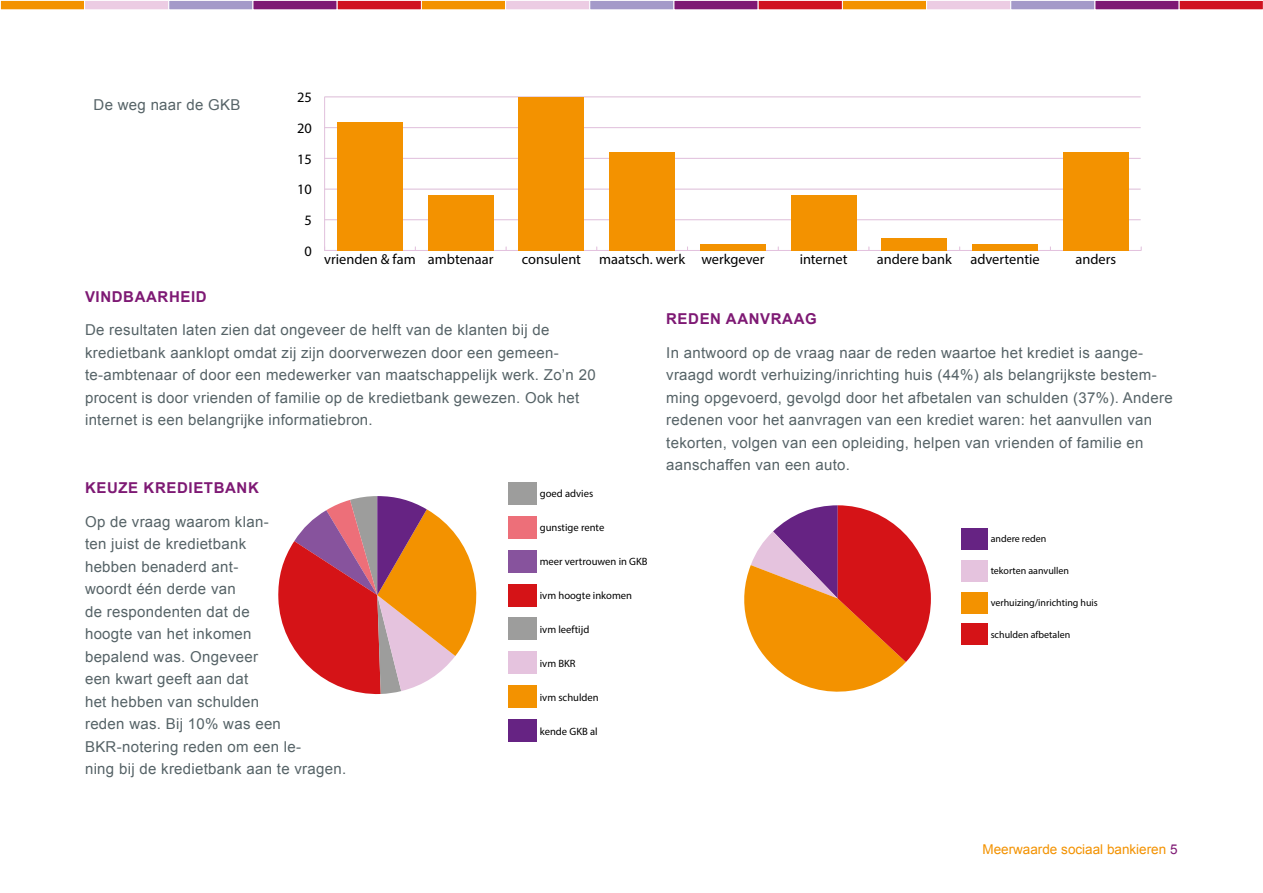
<style>
.page{position:relative;width:1263px;height:893px;background:#fff}
.page>*{position:absolute;margin:0;border:0;box-sizing:border-box;transform-origin:0 0}
.PT{font:15px/22.5px "Arial";letter-spacing:.02em;color:#566367}
.t1{font:700 15px "Arial";letter-spacing:.04em;color:#7e1974}
.t2{font:14.4px "Myriad Pro";color:#000}
.t3{font:13.5px "Arial";color:#f39200}
.t4{font:10.65px "Myriad Pro";color:#000}
.t5{font:10.05px "Myriad Pro";color:#000}
.s1{color:#7e1974}
</style>
<div class="page">
<div style="left:0;top:0;width:85px;height:10px;background:#f39200;border:1px solid #fff"></div>
<div style="left:421px;top:0;width:85px;height:10px;background:#f39200;border:1px solid #fff"></div>
<div style="left:842px;top:0;width:85px;height:10px;background:#f39200;border:1px solid #fff"></div>
<div style="left:84px;top:0;width:85px;height:10px;background:#eccce3;border:1px solid #fff"></div>
<div style="left:505px;top:0;width:85px;height:10px;background:#eccce3;border:1px solid #fff"></div>
<div style="left:926px;top:0;width:85px;height:10px;background:#eccce3;border:1px solid #fff"></div>
<div style="left:168px;top:0;width:85px;height:10px;background:#a49ac9;border:1px solid #fff"></div>
<div style="left:589px;top:0;width:85px;height:10px;background:#a49ac9;border:1px solid #fff"></div>
<div style="left:1010px;top:0;width:85px;height:10px;background:#a49ac9;border:1px solid #fff"></div>
<div style="left:253px;top:0;width:85px;height:10px;background:#7e1974;border:1px solid #fff"></div>
<div style="left:674px;top:0;width:84px;height:10px;background:#7e1974;border:1px solid #fff"></div>
<div style="left:1094px;top:0;width:85px;height:10px;background:#7e1974;border:1px solid #fff"></div>
<div style="left:337px;top:0;width:85px;height:10px;background:#d01320;border:1px solid #fff"></div>
<div style="left:758px;top:0;width:85px;height:10px;background:#d01320;border:1px solid #fff"></div>
<div style="left:1179px;top:0;width:84px;height:10px;background:#d01320;border:1px solid #fff"></div>
<hr style="left:325px;top:250px;width:816px;height:1px;background:#e3c2de">
<hr style="left:324px;top:97px;width:1px;height:153px;background:#e3c2de">
<svg style="left:324px;top:247px;width:21px;height:4px"></svg>
<hr style="left:325px;top:219px;width:816px;height:1px;background:#e3c2de">
<hr style="left:325px;top:189px;width:816px;height:1px;background:#e3c2de">
<hr style="left:325px;top:158px;width:816px;height:1px;background:#e3c2de">
<hr style="left:325px;top:127px;width:816px;height:1px;background:#e3c2de">
<hr style="left:325px;top:96px;width:816px;height:1px;background:#e3c2de">
<div style="left:337px;top:122px;width:66px;height:128px;background:#f39200"></div>
<div style="left:428px;top:195px;width:65px;height:55px;background:#f39200"></div>
<div style="left:519px;top:97px;width:65px;height:153px;background:#f39200"></div>
<div style="left:609px;top:152px;width:66px;height:98px;background:#f39200"></div>
<div style="left:700px;top:244px;width:65px;height:6px;background:#f39200"></div>
<div style="left:791px;top:195px;width:65px;height:55px;background:#f39200"></div>
<div style="left:882px;top:238px;width:65px;height:12px;background:#f39200"></div>
<div style="left:972px;top:244px;width:66px;height:6px;background:#f39200"></div>
<div style="left:1063px;top:152px;width:65px;height:98px;background:#f39200"></div>
<div style="left:961px;top:528px;width:26px;height:21px;background:#662383"></div>
<div style="left:961px;top:560px;width:26px;height:21px;background:#e5c3de"></div>
<div style="left:961px;top:592px;width:26px;height:21px;background:#f39200"></div>
<div style="left:961px;top:624px;width:26px;height:21px;background:#d51317"></div>
<svg style="left:744px;top:505px;width:187px;height:187px"></svg>
<div style="left:508px;top:482px;width:28px;height:23px;background:#9d9d9c"></div>
<div style="left:508px;top:516px;width:28px;height:22px;background:#ed6f79"></div>
<div style="left:508px;top:550px;width:28px;height:22px;background:#87539d"></div>
<div style="left:508px;top:584px;width:28px;height:22px;background:#d51317"></div>
<div style="left:508px;top:618px;width:28px;height:22px;background:#9d9d9c"></div>
<div style="left:508px;top:652px;width:28px;height:22px;background:#e5c3de"></div>
<div style="left:508px;top:685px;width:28px;height:23px;background:#f39200"></div>
<div style="left:508px;top:719px;width:28px;height:23px;background:#662383"></div>
<svg style="left:278px;top:496px;width:199px;height:199px"></svg>
<p class="PT" style="left:94px;top:94px;width:148px">De weg naar de GKB</p>
<p class="t2" style="left:297px;top:89px;width:16px">25</p>
<p class="t2" style="left:297px;top:119px;width:16px">20</p>
<p class="t2" style="left:297px;top:150px;width:16px">15</p>
<p class="t2" style="left:297px;top:181px;width:16px">10</p>
<p class="t2" style="left:304px;top:211px;width:9px">5</p>
<p class="t2" style="left:304px;top:242px;width:9px">0</p>
<p class="t2" style="left:324px;top:250px;width:171px">vrienden &amp; fam ambtenaar</p>
<p class="t2" style="left:522px;top:250px;width:61px">consulent</p>
<p class="t2" style="left:599px;top:250px;width:167px">maatsch. werk werkgever</p>
<p class="t2" style="left:800px;top:250px;width:49px">internet</p>
<p class="t2" style="left:877px;top:250px;width:76px">andere bank</p>
<p class="t2" style="left:970px;top:250px;width:71px">advertentie</p>
<p class="t2" style="left:1075px;top:250px;width:42px">anders</p>
<h2 class="t1" style="left:85px;top:286px;width:123px">VINDBAARHEID</h2>
<p class="PT" style="left:85px;top:319px;width:512px">De resultaten laten zien dat ongeveer de helft van de klanten bij de kredietbank aanklopt omdat zij zijn doorverwezen door een gemeen&shy;te-ambtenaar of door een medewerker van maatschappelijk werk. Zo’n 20 procent is door vrienden of familie op de kredietbank gewezen. Ook het internet is een belangrijke informatiebron.</p>
<h2 class="t1" style="left:85px;top:478px;width:175px">KEUZE KREDIETBANK</h2>
<p class="PT" style="left:85px;top:510px;width:263px">Op de vraag waarom klan-<br>ten juist de kredietbank<br>hebben benaderd ant-<br>woordt één derde van<br>de respondenten dat de<br>hoogte van het inkomen<br>bepalend was. Ongeveer<br>een kwart geeft aan dat<br>het hebben van schulden<br>reden was. Bij 10% was een<br>BKR-notering reden om een le-<br>ning bij de kredietbank aan te vragen.</p>
<p class="t4" style="left:540px;top:487px;width:55px">goed advies</p>
<p class="t4" style="left:540px;top:521px;width:66px">gunstige rente</p>
<p class="t4" style="left:540px;top:555px;width:109px">meer vertrouwen in GKB</p>
<p class="t4" style="left:540px;top:589px;width:94px">ivm hoogte inkomen</p>
<p class="t4" style="left:540px;top:623px;width:51px">ivm leeftijd</p>
<p class="t4" style="left:540px;top:657px;width:37px">ivm BKR</p>
<p class="t4" style="left:540px;top:691px;width:61px">ivm schulden</p>
<p class="t4" style="left:540px;top:725px;width:59px">kende GKB al</p>
<h2 class="t1" style="left:666px;top:309px;width:152px">REDEN AANVRAAG</h2>
<p class="PT" style="left:666px;top:341px;width:508px">In antwoord op de vraag naar de reden waartoe het krediet is aange&shy;vraagd wordt verhuizing/inrichting huis (44%) als belangrijkste bestem&shy;ming opgevoerd, gevolgd door het afbetalen van schulden (37%). Andere redenen voor het aanvragen van een krediet waren: het aanvullen van tekorten, volgen van een opleiding, helpen van vrienden of familie en aanschaffen van een auto.</p>
<p class="t5" style="left:991px;top:533px;width:57px">andere reden</p>
<p class="t5" style="left:991px;top:565px;width:80px">tekorten aanvullen</p>
<p class="t5" style="left:991px;top:597px;width:109px">verhuizing/inrichting huis</p>
<p class="t5" style="left:991px;top:629px;width:81px">schulden afbetalen</p>
<p class="t3" style="left:982px;top:841px;width:197px">Meerwaarde sociaal bankieren <span class="s1">5</span></p>
</div>
